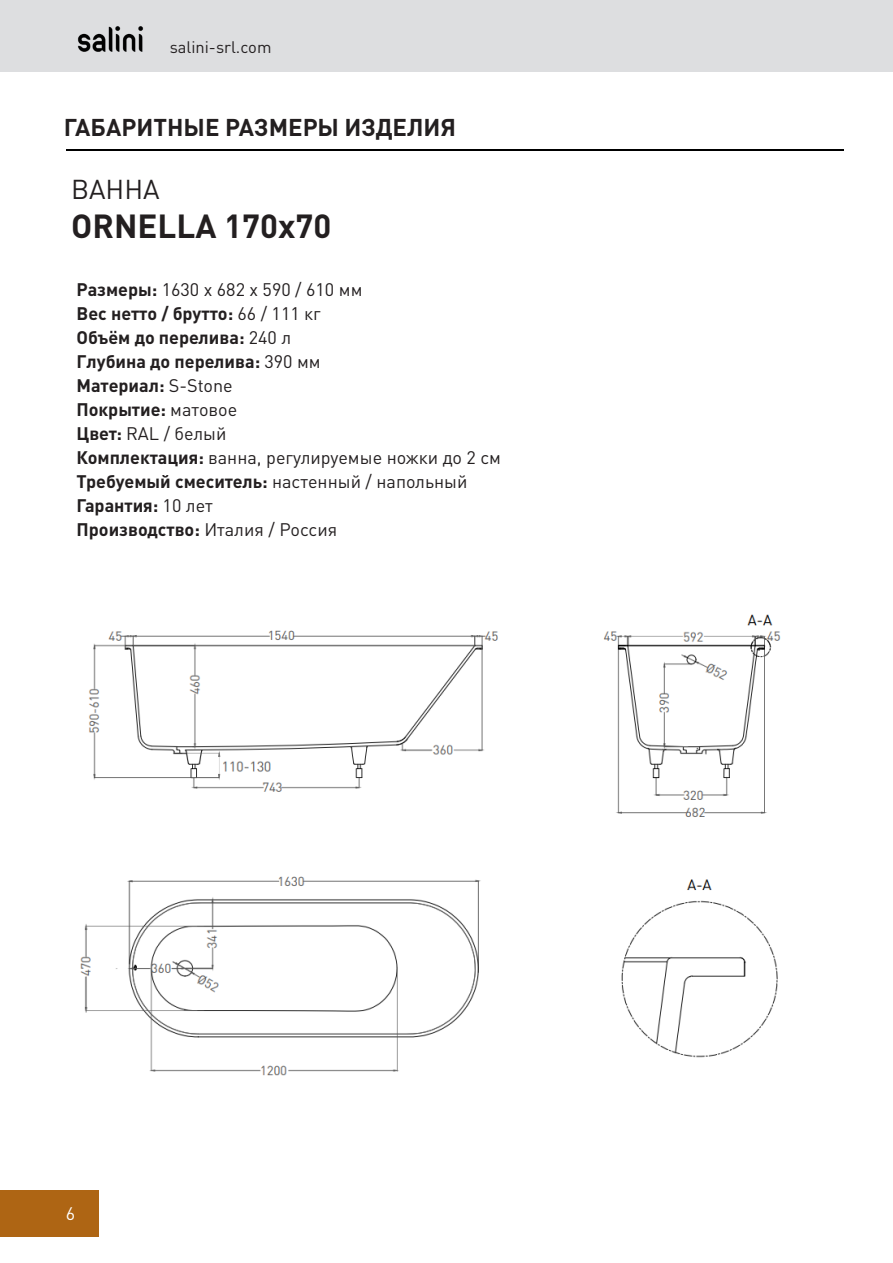
<style>
.page{position:relative;width:893px;height:1263px;background:#fff}
.page>*{position:absolute;margin:0;border:0;box-sizing:border-box;transform-origin:0 0}
.t1{font:700 33px "DIN Pro";color:#231f20}
.t2{font:27px "DIN Pro";letter-spacing:-.005em;color:#231f20}
.t3{font:700 24px "DIN Pro";color:#231f20}
.t4{font:700 18px "DIN Pro";color:#231f20}
.t5{font:18px "DIN Pro";color:#231f20}
.t6{font:18px "DIN Pro";color:#fff}
.t7{font:16.5px "DIN Pro";color:#231f20}
.s1{font-weight:700}
.s2{font-weight:400}
</style>
<div class="page">
<div style="left:0;top:0;width:893px;height:72px;background:#dddee0"></div>
<img style="left:77px;top:26px;width:67px;height:26px">
<hr style="left:66px;top:149px;width:778px;height:2px;background:#000">
<div style="left:0;top:1191px;width:98px;height:46px;background:#ae6514"></div>
<img style="left:80px;top:614px;width:701px;height:462px">
<p class="t7" style="left:170px;top:34px;width:103px">salini-srl.com</p>
<p class="t3" style="left:64px;top:107px;width:394px">ГАБАРИТНЫЕ РАЗМЕРЫ ИЗДЕЛИЯ</p>
<p class="t2" style="left:71px;top:168px;width:90px">ВАННА</p>
<p class="t1" style="left:71px;top:199px;width:261px">ORNELLA 170х70</p>
<p class="t5" style="left:77px;top:275px;width:287px"><span class="s1">Размеры:</span> 1630 x 682 x 590 / 610 мм</p>
<p class="t4" style="left:77px;top:298px;width:246px">Вес нетто / брутто: <span class="s2">66 / 111 кг</span></p>
<p class="t4" style="left:77px;top:322px;width:216px">Объём до перелива: <span class="s2">240 л</span></p>
<p class="t4" style="left:77px;top:346px;width:246px">Глубина до перелива: <span class="s2">390 мм</span></p>
<p class="t4" style="left:77px;top:370px;width:158px">Материал: <span class="s2">S-Stone</span></p>
<p class="t4" style="left:77px;top:394px;width:162px">Покрытие: <span class="s2">матовое</span></p>
<p class="t5" style="left:77px;top:419px;width:151px"><span class="s1">Цвет:</span> RAL / белый</p>
<p class="t5" style="left:77px;top:443px;width:426px"><span class="s1">Комплектация:</span> ванна, регулируемые ножки до 2 см</p>
<p class="t4" style="left:77px;top:466px;width:393px">Требуемый смеситель: <span class="s2">настенный / напольный</span></p>
<p class="t4" style="left:77px;top:490px;width:138px">Гарантия: <span class="s2">10 лет</span></p>
<p class="t4" style="left:77px;top:514px;width:262px">Производство: <span class="s2">Италия / Россия</span></p>
<p class="t6" style="left:66px;top:1199px;width:11px">6</p>
</div>
